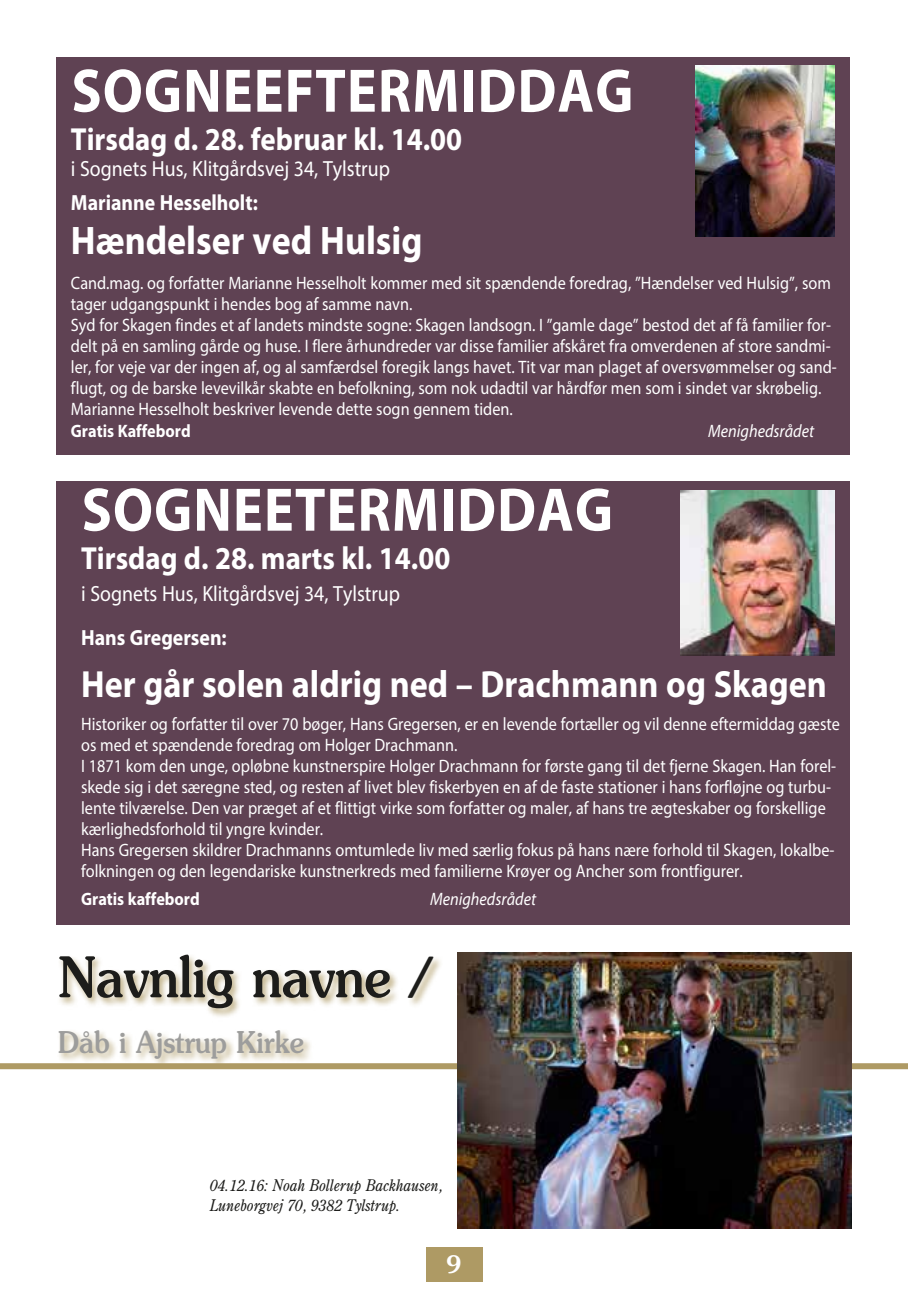
<style>
.page{position:relative;width:908px;height:1304px;background:#fff}
.page>*{position:absolute;margin:0;border:0;box-sizing:border-box;transform-origin:0 0}
.t1{font:700 62px "Myriad Pro";letter-spacing:.02em;color:#fff;scale:.9 1}
.t2{font:500 56px "Souvenir";color:#1d1d1b;scale:.9 1}
.t3{font:700 40px "Myriad Pro";color:#fff;scale:.9 1}
.t4{font:700 38px "Myriad Pro";color:#fff;scale:.9 1}
.t5{font:700 32px "Myriad Pro";color:#fff;scale:.9 1}
.t6{font:500 30px "Souvenir";color:#9d9d9c;scale:.9 1}
.t7{font:500 24px "Souvenir";color:#fff}
.t8{font:22px "Myriad Pro";color:#fff;scale:.9 1}
.t9{font:700 22px "Myriad Pro";color:#fff;scale:.9 1}
.t10{font:18px/21px "Myriad Pro";color:#fff;scale:.9 1}
.t11{font:700 18px "Myriad Pro";color:#fff;scale:.9 1}
.t12{font:italic 18px "Myriad Pro";color:#fff;scale:.9 1}
.t13{font:italic 16px/20px "Century Old Style";color:#1d1d1b;scale:.9 1}
.s1{font-size:54px}
</style>
<div class="page">
<div style="left:425px;top:1247px;width:57px;height:34px;background:#ae9a64"></div>
<div style="left:57px;top:57px;width:792px;height:397px;background:#5f4253"></div>
<div style="left:57px;top:481px;width:792px;height:443px;background:#5f4253"></div>
<div style="left:57px;top:953px;width:386px;height:116px;background:#ae9a64;opacity:.75"></div>
<div style="left:0;top:1063px;width:907px;height:6px;background:#ae9a64"></div>
<img style="left:457px;top:952px;width:393px;height:276px">
<img style="left:695px;top:66px;width:139px;height:171px">
<img style="left:680px;top:491px;width:154px;height:164px">
<h1 class="t1" style="left:71px;top:50px;width:625px">SOGNEEFTERMIDDAG</h1>
<h3 class="t5" style="left:71px;top:118px;width:436px">Tirsdag d. 28. februar kl. 14.00</h3>
<p class="t8" style="left:71px;top:155px;width:356px">i Sognets Hus, Klitgårdsvej 34, Tylstrup</p>
<p class="t9" style="left:71px;top:188px;width:209px">Marianne Hesselholt:</p>
<h3 class="t3" style="left:71px;top:214px;width:392px">Hændelser ved Hulsig</h3>
<p class="t10" style="left:71px;top:272px;width:852px">Cand.mag. og forfatter Marianne Hesselholt kommer med sit spændende foredrag, ”Hændelser ved Hulsig”, som tager udgangspunkt i hendes bog af samme navn.<br>Syd for Skagen findes et af landets mindste sogne: Skagen landsogn. I ”gamle dage” bestod det af få familier for&shy;delt på en samling gårde og huse. I flere århundreder var disse familier afskåret fra omverdenen af store sandmi&shy;ler, for veje var der ingen af, og al samfærdsel foregik langs havet. Tit var man plaget af oversvømmelser og sand&shy;flugt, og de barske levevilkår skabte en befolkning, som nok udadtil var hårdfør men som i sindet var skrøbelig.<br>Marianne Hesselholt beskriver levende dette sogn gennem tiden.</p>
<p class="t11" style="left:71px;top:419px;width:135px">Gratis Kaffebord</p>
<p class="t12" style="left:707px;top:420px;width:119px">Menighedsrådet</p>
<h1 class="t1" style="left:82px;top:469px;width:591px">SOGNEETERMIDDAG</h1>
<h3 class="t5" style="left:81px;top:537px;width:411px">Tirsdag d. 28. marts kl. 14.00</h3>
<p class="t8" style="left:81px;top:580px;width:356px">i Sognets Hus, Klitgårdsvej 34, Tylstrup</p>
<p class="t9" style="left:81px;top:623px;width:163px">Hans Gregersen:</p>
<h3 class="t4" style="left:81px;top:659px;width:829px">Her går solen aldrig ned – Drachmann og Skagen</h3>
<p class="t10" style="left:81px;top:713px;width:844px">Historiker og forfatter til over 70 bøger, Hans Gregersen, er en levende fortæller og vil denne eftermiddag gæste os med et spændende foredrag om Holger Drachmann.<br>I 1871 kom den unge, opløbne kunstnerspire Holger Drachmann for første gang til det fjerne Skagen. Han forel&shy;skede sig i det særegne sted, og resten af livet blev fiskerbyen en af de faste stationer i hans forfløjne og turbu&shy;lente tilværelse. Den var præget af et flittigt virke som forfatter og maler, af hans tre ægteskaber og forskellige kærlighedsforhold til yngre kvinder.<br>Hans Gregersen skildrer Drachmanns omtumlede liv med særlig fokus på hans nære forhold til Skagen, lokalbe&shy;folkningen og den legendariske kunstnerkreds med familierne Krøyer og Ancher som frontfigurer.</p>
<p class="t11" style="left:81px;top:887px;width:133px">Gratis kaffebord</p>
<p class="t12" style="left:430px;top:888px;width:119px">Menighedsrådet</p>
<h2 class="t2" style="left:58px;top:943px;width:417px">Navnlig navne <span class="s1">/</span></h2>
<h3 class="t6" style="left:58px;top:1024px;width:275px">Dåb i Ajstrup Kirke</h3>
<p class="t13" style="left:210px;top:1175px;width:260px">04.12.16: Noah Bollerup Backhausen,<br>Luneborgvej 70, 9382 Tylstrup.</p>
<h3 class="t7" style="left:446px;top:1249px;width:17px">9</h3>
</div>
